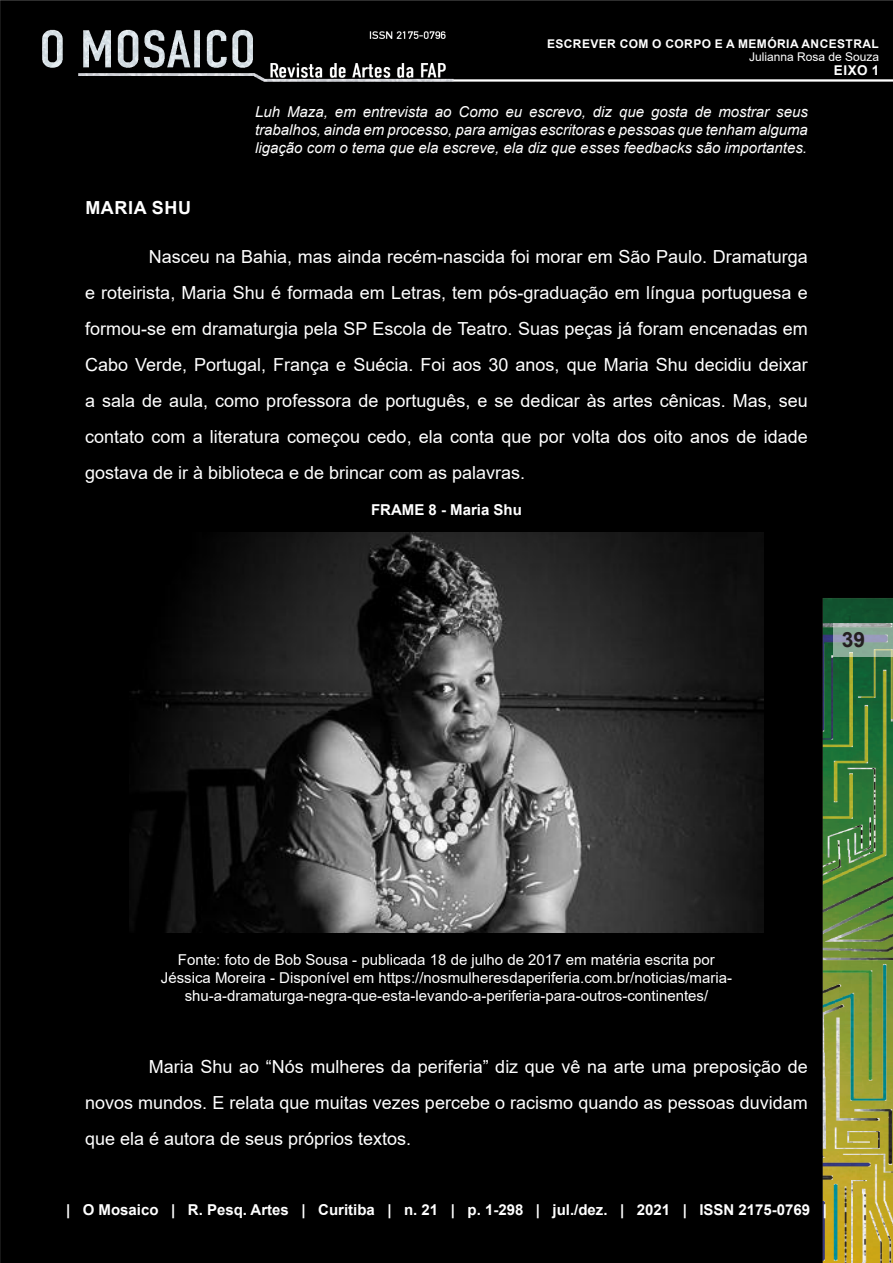
<style>
.page{position:relative;width:893px;height:1263px;background:#000}
.page>*{position:absolute;margin:0;border:0;box-sizing:border-box;transform-origin:0 0}
.t1{font:700 21px "Arial";color:#231f20}
.Corpo{font:18px/36px "Arial";color:#fff;text-align:justify}
.Título_2{font:700 18px "Arial";letter-spacing:.035em;color:#fff}
.figura_-_Fonte{font:15px/18px "Arial";color:#fff;text-align:center}
.citação_-_sem_espaço{font:italic 15px/18px "Arial";color:#fff;text-align:justify}
.figura{font:700 15px "Arial";color:#fff}
.t2{font:700 13.5px "Arial";color:#fff}
.t3{font:700 12px "Arial";letter-spacing:.035em;color:#fff}
.t4{font:12px "Arial";color:#fff}
</style>
<div class="page">
<svg style="left:833px;top:623px;width:60px;height:34px;background:#93aaa2"></svg>
<img style="left:129px;top:532px;width:635px;height:400px">
<p class="t3" style="left:547px;top:35px;width:333px">ESCREVER COM O CORPO E A MEMÓRIA ANCESTRAL</p>
<p class="t4" style="left:749px;top:49px;width:132px">Julianna Rosa de Souza</p>
<p class="t2" style="left:834px;top:60px;width:47px">Eixo 1</p>
<p class="citação_-_sem_espaço" style="left:255px;top:103px;width:554px">Luh Maza, em entrevista ao Como eu escrevo, diz que gosta de mostrar seus trabalhos, ainda em processo, para amigas escritoras e pessoas que tenham alguma ligação com o tema que ela escreve, ela diz que esses feedbacks são importantes.</p>
<p class="Título_2" style="left:85px;top:195px;width:107px">MARIA SHU</p>
<p class="Corpo" style="left:85px;top:238px;width:724px;text-indent:64px">Nasceu na Bahia, mas ainda recém-nascida foi morar em São Paulo. Dramaturga e roteirista, Maria Shu é formada em Letras, tem pós-graduação em língua portuguesa e formou-se em dramaturgia pela SP Escola de Teatro. Suas peças já foram encenadas em Cabo Verde, Portugal, França e Suécia. Foi aos 30 anos, que Maria Shu decidiu deixar a sala de aula, como professora de português, e se dedicar às artes cênicas. Mas, seu contato com a literatura começou cedo, ela conta que por volta dos oito anos de idade gostava de ir à biblioteca e de brincar com as palavras.</p>
<p class="figura" style="left:371px;top:499px;width:152px">FRAME 8 - Maria Shu</p>
<p class="t1" style="left:842px;top:625px;width:25px">39</p>
<p class="figura_-_Fonte" style="left:161px;top:950px;width:573px">Fonte: foto de Bob Sousa - publicada 18 de julho de 2017 em matéria escrita por<br>Jéssica Moreira - Disponível em https://nosmulheresdaperiferia.com.br/noticias/maria&shy;shu-a-dramaturga-negra-que-esta-levando-a-periferia-para-outros-continentes/</p>
<p class="Corpo" style="left:85px;top:1048px;width:724px;text-indent:64px">Maria Shu ao “Nós mulheres da periferia” diz que vê na arte uma preposição de novos mundos. E relata que muitas vezes percebe o racismo quando as pessoas duvidam que ela é autora de seus próprios textos.</p>
<p class="figura" style="left:66px;top:1199px;width:762px">| O Mosaico | R. Pesq. Artes | Curitiba | n. 21 | p. 1-298 | jul./dez. | 2021 | ISSN 2175-0769 |</p>
</div>
